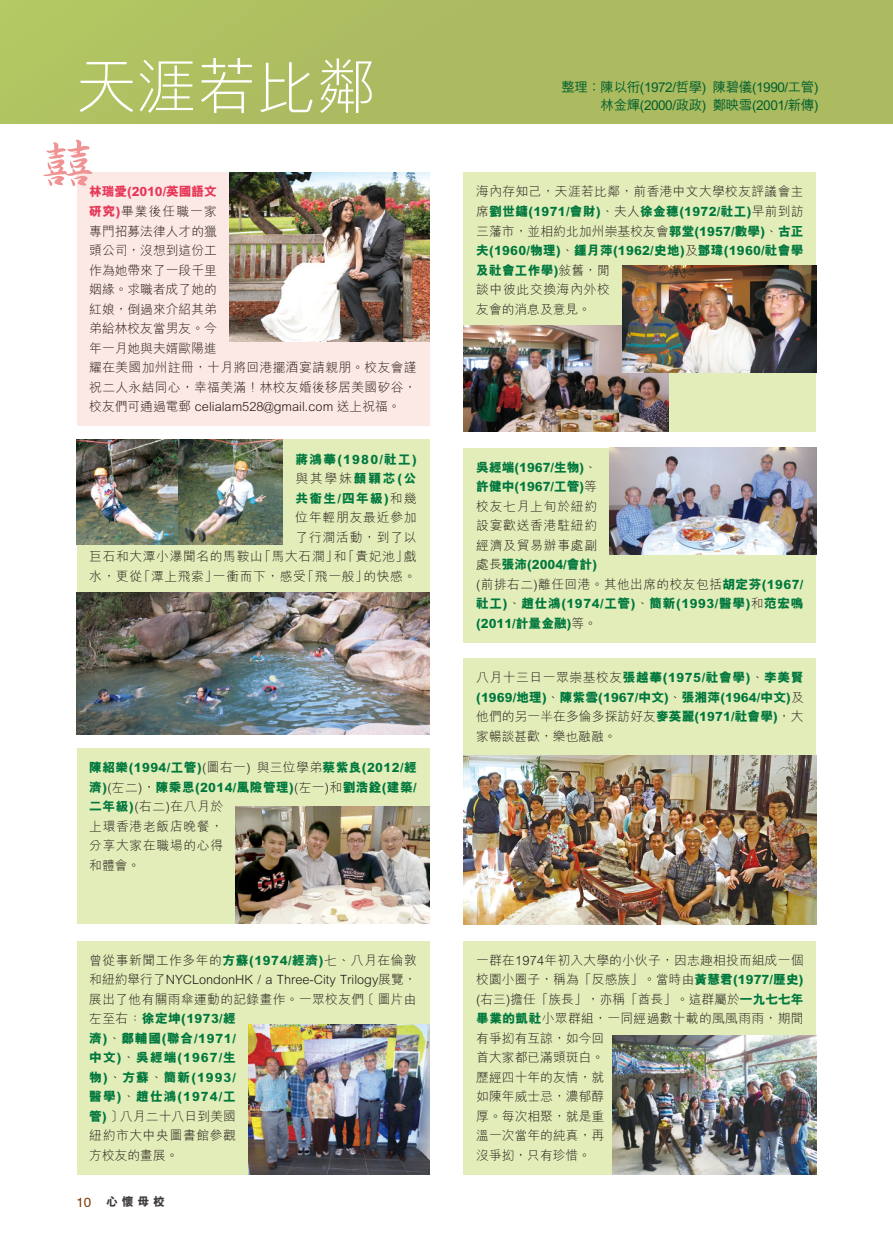
<style>
.page{position:relative;width:893px;height:1234px;background:#fff}
.page>*{position:absolute;margin:0;border:0;box-sizing:border-box;transform-origin:0 0}
.t1{font:300 60px "M Hei HK";color:#fff}
.t2{font:53.4px "DF Xing Shu Bd HKP BF";color:#f09394}
.t3{font:500 13.5px "M Hei HK";letter-spacing:-.03em;color:#00602e}
.t4{font:300 12.75px/19.5px "M Hei HK";letter-spacing:.015em;color:#231916}
.t5{font:800 12.75px/19.5px "M Hei HK";letter-spacing:.02em;color:#00783d;text-align:justify}
.t6{font:800 12.75px/19.5px "M Hei HK";color:#00783d}
.t7{font:300 12.75px/19.5px "M Hei HK";letter-spacing:.055em;color:#231916}
.t8{font:300 12.75px/19.5px "M Hei HK";letter-spacing:.05em;color:#231916;text-align:right}
.t9{font:800 12px "M Hei HK";color:#3f3b3a}
.s1{font-weight:800;color:#e73757}
.s2{font-weight:800;color:#00783d}
.s3{font-family:"Swiss 721 BT";font-weight:400;font-size:13.5px;color:#813e0f}
.s4{font-weight:300;color:#231916}
</style>
<div class="page">
<img style="left:0;top:0;width:893px;height:123px">
<div style="left:77px;top:172px;width:352px;height:253px;background:#fce8e5"></div>
<img style="left:230px;top:172px;width:199px;height:169px">
<div style="left:463px;top:447px;width:353px;height:195px;background:#e2edba"></div>
<img style="left:610px;top:447px;width:206px;height:107px">
<div style="left:77px;top:940px;width:352px;height:234px;background:#e2edba"></div>
<img style="left:249px;top:1024px;width:180px;height:150px">
<div style="left:77px;top:748px;width:352px;height:175px;background:#e2edba"></div>
<img style="left:236px;top:806px;width:193px;height:117px">
<div style="left:463px;top:658px;width:353px;height:181px;background:#e2edba"></div>
<img style="left:463px;top:755px;width:353px;height:169px">
<div style="left:463px;top:940px;width:353px;height:234px;background:#e2edba"></div>
<img style="left:613px;top:1035px;width:203px;height:139px">
<div style="left:463px;top:172px;width:353px;height:260px;background:#e2edba"></div>
<img style="left:463px;top:325px;width:205px;height:107px">
<img style="left:623px;top:265px;width:193px;height:107px">
<div style="left:77px;top:439px;width:352px;height:294px;background:#e2edba"></div>
<img style="left:77px;top:592px;width:352px;height:141px">
<img style="left:77px;top:439px;width:102px;height:105px">
<img style="left:179px;top:439px;width:104px;height:105px">
<h1 class="t1" style="left:77px;top:45px;width:302px">天涯若比鄰</h1>
<h2 class="t2" style="left:41px;top:137px;width:55px">囍</h2>
<p class="t4" style="left:89px;top:181px;width:329px"><span class="s1">林瑞愛(2010/英國語文<br>研究)</span>畢業後任職一家<br>專門招募法律人才的獵<br>頭公司，沒想到這份工<br>作為她帶來了一段千里<br>姻緣。求職者成了她的<br>紅娘，倒過來介紹其弟<br>弟給林校友當男友。今<br>年一月她與夫婿歐陽進<br>耀在美國加州註冊，十月將回港擺酒宴請親朋。校友會謹祝二人永結同心，幸福美滿！林校友婚後移居美國矽谷，校友們可通過電郵 celialam528@gmail.com 送上祝福。</p>
<p class="t8" style="left:89px;top:448px;width:329px"><span class="s2">蔣鴻華(1980/社工)<br></span>與其學妹<span class="s2">顏穎芯(公<br>共衞生/四年級)</span>和幾<br>位年輕朋友最近參加<br>了行澗活動，到了以<br>巨石和大潭小瀑聞名的馬鞍山「馬大石澗」和「貴妃池」戲水，更從「潭上飛索」一衝而下，感受「飛一般」的快感。</p>
<p class="t7" style="left:89px;top:757px;width:329px"><span class="s2">陳紹樂(1994/工管)</span>(圖右一) 與三位學弟<span class="s2">蔡紫良(2012/經濟)</span>(左二)，<span class="s2">陳乘恩(2014/風險管理)</span>(左一)和<span class="s2">劉浩銓(建築/二年級)</span>(右二)在八月於<br>上環香港老飯店晚餐，<br>分享大家在職場的心得<br>和體會。</p>
<p class="t4" style="left:89px;top:949px;width:329px">曾從事新聞工作多年的<span class="s2">方蘇(1974/經濟)</span>七、八月在倫敦和紐約舉行了NYCLondonHK / a Three-City Trilogy展覽，展出了他有關雨傘運動的記錄畫作。一眾校友們﹝圖片由左至右：<span class="s2">徐定坤(1973/經<br>濟)</span>、<span class="s2">鄭輔國(聯合/1971/<br>中文)</span>、<span class="s2">吳經端(1967/生<br>物)</span>、<span class="s2">方蘇</span>、<span class="s2">簡新(1993/<br>醫學)</span>、<span class="s2">趙仕鴻(1974/工<br>管)</span>﹞八月二十八日到美國<br>紐約市大中央圖書館參觀<br>方校友的畫展。</p>
<p class="t9" style="left:76px;top:1193px;width:90px"><span class="s3">10</span> 心 懷 母 校</p>
<p class="t3" style="left:561px;top:77px;width:259px">整理：陳以衎(1972/哲學) 陳碧儀(1990/工管)</p>
<p class="t3" style="left:601px;top:95px;width:219px">林金輝(2000/政政) 鄭映雪(2001/新傳)</p>
<p class="t5" style="left:476px;top:182px;width:329px;text-align:left"><span class="s4">海內存知己，天涯若比鄰，前香港中文大學校友評議會主席</span>劉世鏞(1971/會財)<span class="s4">、夫人</span>徐金穗(1972/社工)<span class="s4">早前到訪三藩市，並相約北加州崇基校友會</span>郭堂(1957/數學)<span class="s4">、</span>古正夫(1960/物理)<span class="s4">、</span>鍾月萍(1962/史地)<span class="s4">及</span>鄧瑋(1960/社會學及社會工作學)<span class="s4">敍舊，閒<br>談中彼此交換海內外校<br>友會的消息及意見。</span></p>
<p class="t6" style="left:476px;top:457px;width:329px">吳經端(1967/生物)<span class="s4">、<br></span>許健中(1967/工管)<span class="s4">等<br>校友七月上旬於紐約<br>設宴歡送香港駐紐約<br>經濟及貿易辦事處副<br>處長</span>張沛(2004/會計)<br><span class="s4">(前排右二)離任回港。其他出席的校友包括</span>胡定芬(1967/社工)<span class="s4">、</span>趙仕鴻(1974/工管)<span class="s4">、</span>簡新(1993/醫學)<span class="s4">和</span>范宏鳴(2011/計量金融)<span class="s4">等。</span></p>
<p class="t5" style="left:476px;top:668px;width:329px"><span class="s4">八月十三日一眾崇基校友</span>張越華(1975/社會學)<span class="s4">、</span>李美賢(1969/地理)<span class="s4">、</span>陳紫雪(1967/中文)<span class="s4">、</span>張湘萍(1964/中文)<span class="s4">及他們的另一半在多倫多探訪好友</span>麥英麗(1971/社會學)<span class="s4">，大家暢談甚歡，樂也融融。</span></p>
<p class="t4" style="left:476px;top:949px;width:329px">一群在1974年初入大學的小伙子，因志趣相投而組成一個校園小圈子，稱為「反感族」。當時由<span class="s2">黃慧君(1977/歷史) </span>(右三)擔任「族長」，亦稱「酋長」。這群屬於<span class="s2">一九七七年畢業的凱社</span>小眾群組，一同經過數十載的風風雨雨，期間有爭抝有互諒，如今回<br>首大家都已滿頭斑白。<br>歷經四十年的友情，就<br>如陳年威士忌，濃郁醇<br>厚。每次相聚，就是重<br>溫一次當年的純真，再<br>沒爭抝，只有珍惜。</p>
</div>
